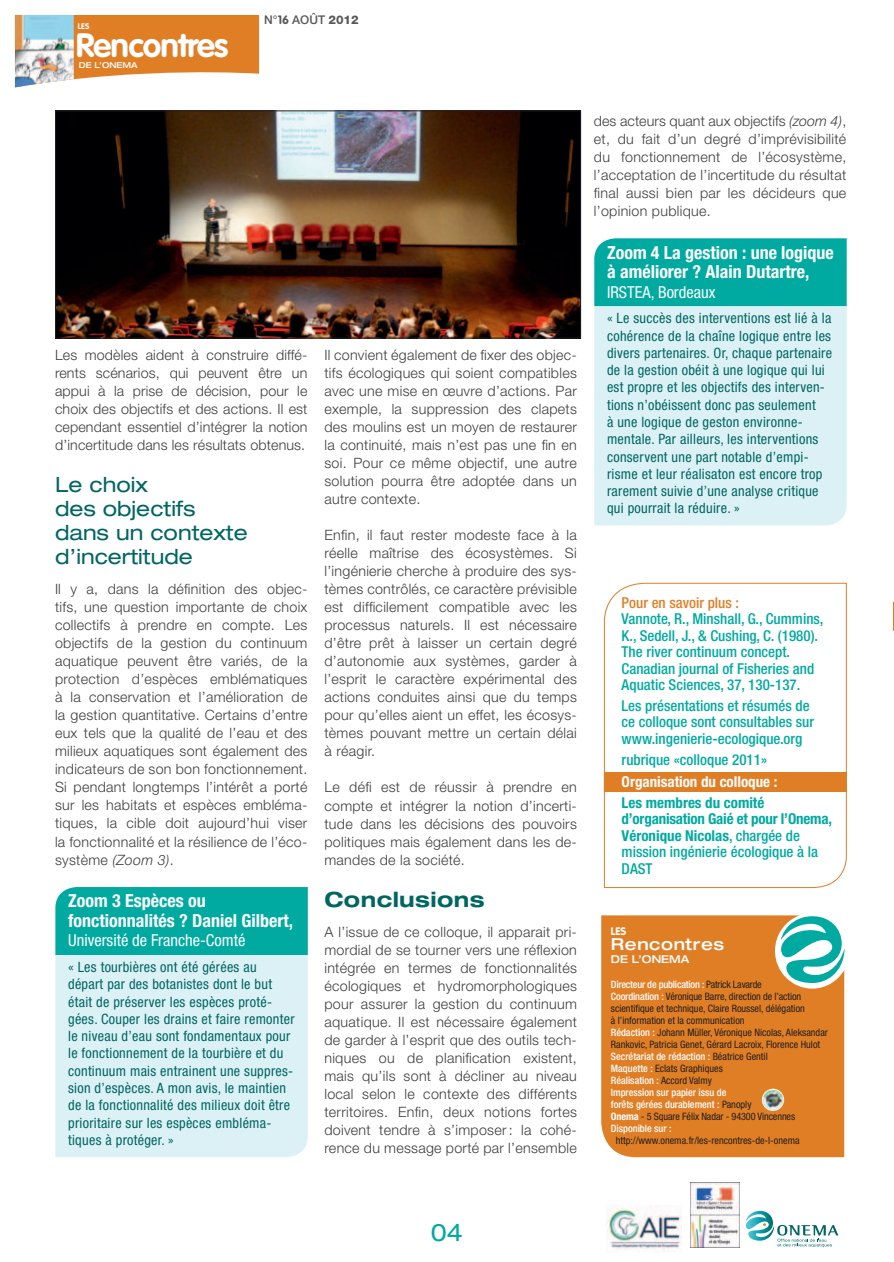
<style>
.page{position:relative;width:894px;height:1262px;background:#fff}
.page>*{position:absolute;margin:0;border:0;box-sizing:border-box;transform-origin:0 0}
.t1{font:700 33.3px "VAG Rounded";letter-spacing:-.025em;color:#fff}
.t2{font:expanded 24px "Helvetica Neue";color:#00aaa0}
.t3{font:expanded 21px/24px "Helvetica Neue";color:#006662}
.t4{font:700 expanded 21px "Helvetica Neue";letter-spacing:.02em;color:#006662}
.t5{font:700 condensed 18px/19.5px "Helvetica Neue";color:#fff}
.t6{font:condensed 16.5px "Helvetica Neue";color:#fff}
.t7{font:500 expanded 16.5px "Helvetica Neue";letter-spacing:.035em;color:#fff}
.t8{font:500 condensed 15px/16.5px "Helvetica Neue";color:#00aaa0}
.t9{font:700 condensed 15px/16.5px "Helvetica Neue";color:#00aaa0}
.t10{font:700 condensed 15px "Helvetica Neue";color:#fff}
.t11{font:500 condensed 15px "Helvetica Neue";color:#e07e26}
.t12{font:300 14.25px/18px "Helvetica Neue";letter-spacing:.02em;color:#3e3e3f;text-align:justify}
.t13{font:condensed 14.25px/17.2px "Helvetica Neue";letter-spacing:.02em;color:#006662}
.t14{font:500 12px "Helvetica Neue";color:#57585a}
.t15{font:500 expanded 10.8px "Helvetica Neue";color:#fff}
.t16{font:700 10.8px "VAG Rounded";color:#fff}
.t17{font:condensed 10.2px/12px "Helvetica Neue";color:#231f20}
.t18{font:500 expanded 8.1px "Helvetica Neue";color:#fff}
.t19{font:700 8.1px "VAG Rounded";color:#fff}
.s1{font-family:"VAG Rounded";font-weight:700}
.s2{font-weight:800}
.s3{font-style:italic}
.s4{font-weight:500}
.s5{font-weight:500;color:#fff}
.s6{font-weight:700;color:#fff}
</style>
<div class="page">
<svg style="left:893px;top:602px;width:1px;height:28px"></svg>
<div style="left:55px;top:887px;width:253px;height:68px;background:#00aaa0"></div>
<div style="left:55px;top:955px;width:253px;height:202px;background:#dcf1f5"></div>
<div style="left:594px;top:238px;width:252px;height:68px;background:#00aaa0"></div>
<div style="left:594px;top:306px;width:252px;height:219px;background:#dcf1f5"></div>
<svg style="left:603px;top:582px;width:244px;height:306px"></svg>
<div style="left:604px;top:772px;width:242px;height:19px;background:#e07e26"></div>
<img style="left:57px;top:113px;width:521px;height:223px">
<div style="left:55px;top:111px;width:525px;height:227px;border:1px solid #231f20"></div>
<svg style="left:74px;top:15px;width:185px;height:65px;background:#e28939"></svg>
<img style="left:15px;top:15px;width:59px;height:72px">
<img style="left:690px;top:1182px;width:49px;height:64px">
<svg style="left:745px;top:1210px;width:93px;height:37px"></svg>
<svg style="left:601px;top:915px;width:243px;height:242px;background:#d88533"></svg>
<img style="left:761px;top:1088px;width:23px;height:22px;border-radius:50%">
<img style="left:606px;top:1205px;width:75px;height:47px">
<p class="t19" style="left:78px;top:23px;width:13px">LES</p>
<h1 class="t1" style="left:76px;top:32px;width:154px">Rencontres</h1>
<p class="t18" style="left:79px;top:62px;width:60px">DE L’ONEMA</p>
<p class="t14" style="left:264px;top:16px;width:96px">N°<span class="s1">16</span> AOÛT <span class="s2">2012</span></p>
<p class="t12" style="left:55px;top:347px;width:254px">Les modèles aident à construire diffé&shy;rents scénarios, qui peuvent être un appui à la prise de décision, pour le choix des objectifs et des actions. Il est cependant essentiel d’intégrer la notion d’incertitude dans les résultats obtenus.</p>
<h3 class="t3" style="left:55px;top:475px;width:194px">Le choix<br>des objectifs dans un contexte d’incertitude</h3>
<p class="t12" style="left:55px;top:581px;width:254px">Il y a, dans la définition des objec&shy;tifs, une question importante de choix collectifs à prendre en compte. Les objectifs de la gestion du continuum aquatique peuvent être variés, de la protection d’espèces emblématiques à la conservation et l’amélioration de la gestion quantitative. Certains d’entre eux tels que la qualité de l’eau et des milieux aquatiques sont également des indicateurs de son bon fonctionnement.<br>Si pendant longtemps l’intérêt a porté sur les habitats et espèces embléma&shy;tiques, la cible doit aujourd’hui viser la fonctionnalité et la résilience de l’éco&shy;système <span class="s3">(Zoom 3)</span>.</p>
<p class="t5" style="left:68px;top:892px;width:226px">Zoom 3 Espèces ou fonctionnalités ? Daniel Gilbert,</p>
<p class="t6" style="left:68px;top:934px;width:179px">Université de Franche-Comté</p>
<p class="t13" style="left:68px;top:959px;width:228px">« Les tourbières ont été gérées au départ par des botanistes dont le but était de préserver les espèces proté&shy;gées. Couper les drains et faire remonter le niveau d’eau sont fondamentaux pour le fonctionnement de la tourbière et du continuum mais entrainent une suppres&shy;sion d’espèces. A mon avis, le maintien de la fonctionnalité des milieux doit être prioritaire sur les espèces embléma&shy;tiques à protéger. »</p>
<p class="t12" style="left:324px;top:347px;width:254px">Il convient également de fixer des objec&shy;tifs écologiques qui soient compatibles avec une mise en œuvre d’actions. Par exemple, la suppression des clapets des moulins est un moyen de restaurer la continuité, mais n’est pas une fin en soi. Pour ce même objectif, une autre solution pourra être adoptée dans un autre contexte.</p>
<p class="t12" style="left:324px;top:527px;width:254px">Enfin, il faut rester modeste face à la réelle maîtrise des écosystèmes. Si l’ingénierie cherche à produire des sys&shy;tèmes contrôlés, ce caractère prévisible est difficilement compatible avec les processus naturels. Il est nécessaire d’être prêt à laisser un certain degré d’autonomie aux systèmes, garder à l’esprit le caractère expérimental des actions conduites ainsi que du temps pour qu’elles aient un effet, les écosys&shy;tèmes pouvant mettre un certain délai à réagir.</p>
<p class="t12" style="left:324px;top:779px;width:254px">Le défi est de réussir à prendre en compte et intégrer la notion d’incerti&shy;tude dans les décisions des pouvoirs politiques mais également dans les de&shy;mandes de la société.</p>
<h3 class="t4" style="left:324px;top:891px;width:162px">Conclusions</h3>
<p class="t12" style="left:324px;top:923px;width:254px">A l’issue de ce colloque, il apparait pri&shy;mordial de se tourner vers une réflexion intégrée en termes de fonctionnalités écologiques et hydromorphologiques pour assurer la gestion du continuum aquatique. Il est nécessaire également de garder à l’esprit que des outils tech&shy;niques ou de planification existent, mais qu’ils sont à décliner au niveau local selon le contexte des différents territoires. Enfin, deux notions fortes doivent tendre à s’imposer : la cohé&shy;rence du message porté par l’ensemble</p>
<p class="t12" style="left:594px;top:113px;width:254px">des acteurs quant aux objectifs <span class="s3">(zoom 4)</span>, et, du fait d’un degré d’imprévisibilité du fonctionnement de l’écosystème, l’acceptation de l’incertitude du résultat final aussi bien par les décideurs que l’opinion publique.</p>
<p class="t5" style="left:607px;top:244px;width:228px">Zoom 4 La gestion : une logique à améliorer ? Alain Dutartre,</p>
<p class="t6" style="left:607px;top:286px;width:110px">IRSTEA, Bordeaux</p>
<p class="t13" style="left:607px;top:311px;width:226px">« Le succès des interventions est lié à la cohérence de la chaîne logique entre les divers partenaires. Or, chaque partenaire de la gestion obéit à une logique qui lui est propre et les objectifs des interven&shy;tions n’obéissent donc pas seulement<br>à une logique de geston environne&shy;mentale. Par ailleurs, les interventions conservent une part notable d’empi&shy;risme et leur réalisaton est encore trop rarement suivie d’une analyse critique qui pourrait la réduire. »</p>
<p class="t11" style="left:621px;top:597px;width:119px">Pour en savoir plus :</p>
<p class="t8" style="left:621px;top:612px;width:203px">Vannote, R., Minshall, G., Cummins, K., Sedell, J., &amp; Cushing, C. (1980).<br>The river continuum concept.<br>Canadian journal of Fisheries and Aquatic Sciences, 37, 130-137.</p>
<p class="t8" style="left:621px;top:698px;width:194px">Les présentations et résumés de ce colloque sont consultables sur www.ingenierie-ecologique.org</p>
<p class="t8" style="left:621px;top:752px;width:147px">rubrique «colloque 2011»</p>
<p class="t10" style="left:621px;top:776px;width:157px">Organisation du colloque :</p>
<p class="t9" style="left:621px;top:795px;width:212px">Les membres du comité d’organisation Gaié et pour l’Onema,<br>Véronique Nicolas<span class="s4">, chargée de mission ingénierie écologique à la<br>DAST</span></p>
<p class="t16" style="left:611px;top:926px;width:17px">LES</p>
<p class="t7" style="left:611px;top:937px;width:115px">Rencontres</p>
<p class="t15" style="left:611px;top:954px;width:80px">DE L’ONEMA</p>
<p class="t17" style="left:611px;top:978px;width:218px"><span class="s5">Directeur de publication :</span> Patrick Lavarde<br><span class="s5">Coordination :</span> Véronique Barre, direction de l’action scientifique et technique, Claire Roussel, délégation<br>à l’information et la communication<br><span class="s5">Rédaction :</span> Johann Müller, Véronique Nicolas, Aleksandar Rankovic, Patricia Genet, Gérard Lacroix, Florence Hulot <span class="s5">Secrétariat de rédaction :</span> Béatrice Gentil<br><span class="s5">Maquette :</span> Eclats Graphiques<br><span class="s5">Réalisation :</span> Accord Valmy<br><span class="s5">Impression sur papier issu de<br>forêts gérées durablement :</span> Panoply<br><span class="s6">Onema</span> - 5 Square Félix Nadar - 94300 Vincennes <span class="s5">Disponible sur :</span></p>
<p class="t17" style="left:615px;top:1134px;width:185px">http://www.onema.fr/les-rencontres-de-l-onema</p>
<h2 class="t2" style="left:430px;top:1223px;width:34px">04</h2>
</div>
